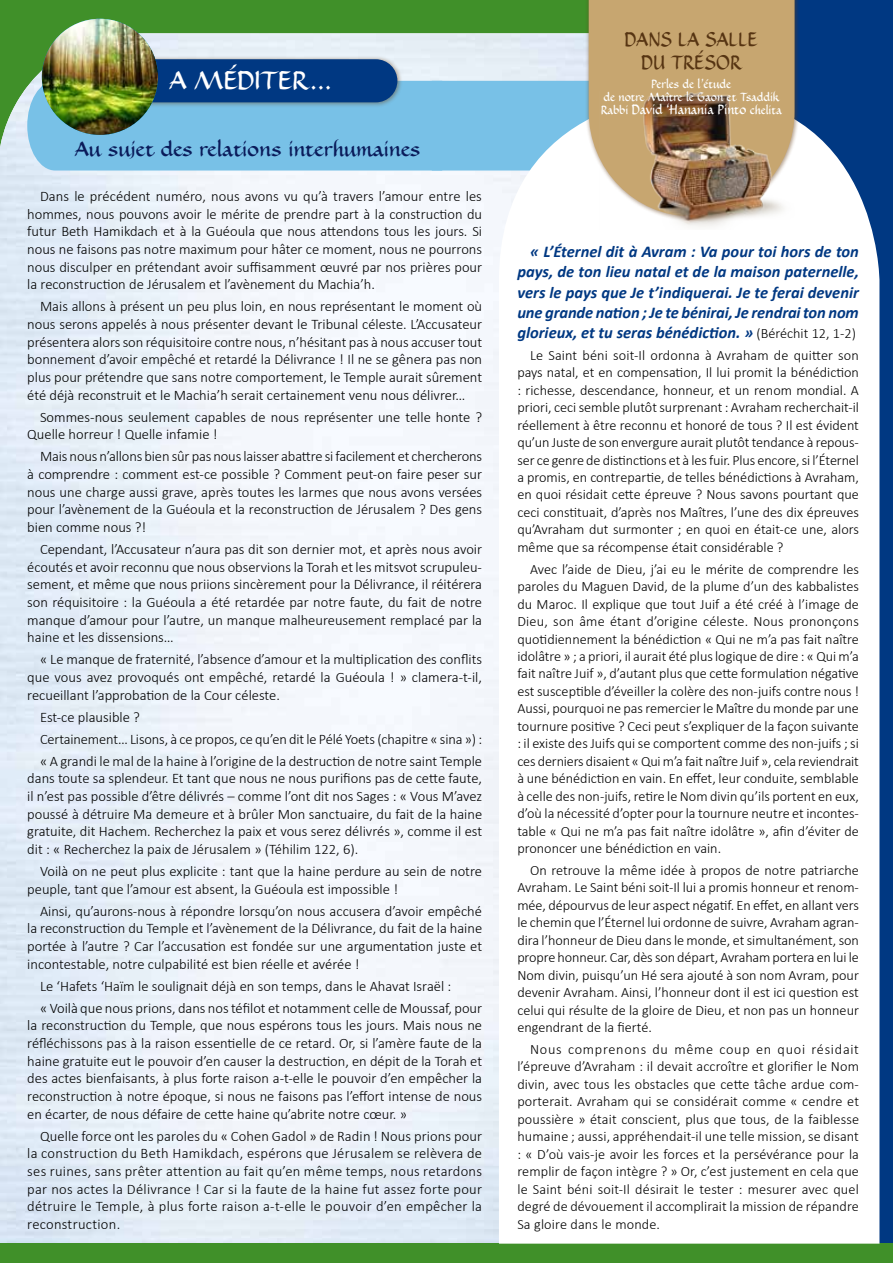
<style>
.page{position:relative;width:893px;height:1263px;background:#fff}
.page>*{position:absolute;margin:0;border:0;box-sizing:border-box;transform-origin:0 0}
.t1{font:700 24px "Demi Tasse";color:#fff}
.t2{font:700 19.5px "Demi Tasse";color:#0a1b5a}
.t3{font:700 18.45px/22.6px "Demi Tasse";letter-spacing:.01em;color:#563412;text-align:center;scale:.9 1}
.t4{font:italic 700 16.5px/20.2px "Calibri";letter-spacing:-.005em;color:#003882;text-align:justify}
.t5{font:300 14.55px/17.7px "Calibri";color:#000;text-align:justify}
.t6{font:300 14.25px/17.4px "Calibri";color:#000;text-align:justify}
.t7{font:700 12.75px "Demi Tasse";color:#fff;scale:.9 1}
.t8{font:700 11.25px/12.8px "Demi Tasse";color:#fff;text-align:center;scale:.9 1}
.s1{font-size:11.25px}
.s2{font-weight:300;font-style:normal;font-size:14.25px;color:#000}
</style>
<div class="page">
<img style="left:0;top:33px;width:499px;height:1210px">
<div style="left:694px;top:0;width:199px;height:1263px;background:#003882"></div>
<div style="left:0;top:1243px;width:893px;height:20px;background:#409029"></div>
<svg style="left:499px;top:122px;width:380px;height:1121px"></svg>
<div style="left:585px;top:0;width:214px;height:221px;background:#673e16;opacity:.5"></div>
<svg style="left:27px;top:0;width:768px;height:216px"></svg>
<img style="left:599px;top:91px;width:196px;height:138px">
<img style="left:42px;top:19px;width:116px;height:116px;border-radius:58px">
<h1 class="t1" style="left:170px;top:64px;width:164px">A MÉDIT ER…</h1>
<h2 class="t2" style="left:75px;top:135px;width:347px">Au sujet des relations interhumaines</h2>
<p class="t5" style="left:27px;top:187px;width:456px;text-indent:13px">Dans le précédent numéro, nous avons vu qu’à travers l’amour entre les hommes, nous pouvons avoir le mérite de prendre part à la construction du futur Beth Hamikdach et à la Guéoula que nous attendons tous les jours. Si nous ne faisons pas notre maximum pour hâter ce moment, nous ne pourrons nous disculper en prétendant avoir suffisamment œuvré par nos prières pour la reconstruction de Jérusalem et l’avènement du Machia’h.</p>
<p class="t5" style="left:27px;top:297px;width:456px;text-indent:13px">Mais allons à présent un peu plus loin, en nous représentant le moment où nous serons appelés à nous présenter devant le Tribunal céleste. L’Accusateur présentera alors son réquisitoire contre nous, n’hésitant pas à nous accuser tout bonnement d’avoir empêché et retardé la Délivrance ! Il ne se gênera pas non plus pour prétendre que sans notre comportement, le Temple aurait sûrement été déjà reconstruit et le Machia’h serait certainement venu nous délivrer…</p>
<p class="t5" style="left:27px;top:408px;width:456px;text-indent:13px">Sommes-nous seulement capables de nous représenter une telle honte ?<br>Quelle horreur ! Quelle infamie !</p>
<p class="t5" style="left:27px;top:447px;width:456px;text-indent:13px">Mais nous n’allons bien sûr pas nous laisser abattre si facilement et chercherons à comprendre : comment est-ce possible ? Comment peut-on faire peser sur nous une charge aussi grave, après toutes les larmes que nous avons versées pour l’avènement de la Guéoula et la reconstruction de Jérusalem ? Des gens bien comme nous ?!</p>
<p class="t5" style="left:27px;top:540px;width:456px;text-indent:13px">Cependant, l’Accusateur n’aura pas dit son dernier mot, et après nous avoir écoutés et avoir reconnu que nous observions la Torah et les mitsvot scrupuleu&shy;sement, et même que nous priions sincèrement pour la Délivrance, il réitérera son réquisitoire : la Guéoula a été retardée par notre faute, du fait de notre manque d’amour pour l’autre, un manque malheureusement remplacé par la haine et les dissensions…</p>
<p class="t5" style="left:27px;top:650px;width:456px;text-indent:13px">« Le manque de fraternité, l’absence d’amour et la multiplication des conflits que vous avez provoqués ont empêché, retardé la Guéoula ! » clamera-t-il, recueillant l’approbation de la Cour céleste.</p>
<p class="t5" style="left:40px;top:706px;width:444px;line-height:21.9px;text-align:left">Est-ce plausible ?<br>Certainement… Lisons, à ce propos, ce qu’en dit le Pélé Yoets (chapitre « sina ») : « A grandi le mal de la haine à l’origine de la destruction de notre saint Temple</p>
<p class="t5" style="left:27px;top:769px;width:456px">dans toute sa splendeur. Et tant que nous ne nous purifions pas de cette faute, il n’est pas possible d’être délivrés – comme l’ont dit nos Sages : « Vous M’avez poussé à détruire Ma demeure et à brûler Mon sanctuaire, du fait de la haine gratuite, dit Hachem. Recherchez la paix et vous serez délivrés », comme il est dit : « Recherchez la paix de Jérusalem » (Téhilim 122, 6).</p>
<p class="t5" style="left:27px;top:862px;width:456px;text-indent:13px">Voilà on ne peut plus explicite : tant que la haine perdure au sein de notre peuple, tant que l’amour est absent, la Guéoula est impossible !</p>
<p class="t5" style="left:27px;top:902px;width:456px;text-indent:13px">Ainsi, qu’aurons-nous à répondre lorsqu’on nous accusera d’avoir empêché la reconstruction du Temple et l’avènement de la Délivrance, du fait de la haine portée à l’autre ? Car l’accusation est fondée sur une argumentation juste et incontestable, notre culpabilité est bien réelle et avérée !</p>
<p class="t5" style="left:40px;top:975px;width:444px;line-height:21.9px">Le ‘Hafets ‘Haïm le soulignait déjà en son temps, dans le Ahavat Israël :<br>« Voilà que nous prions, dans nos téfilot et notamment celle de Moussaf, pour</p>
<p class="t5" style="left:27px;top:1016px;width:456px">la reconstruction du Temple, que nous espérons tous les jours. Mais nous ne réfléchissons pas à la raison essentielle de ce retard. Or, si l’amère faute de la haine gratuite eut le pouvoir d’en causer la destruction, en dépit de la Torah et des actes bienfaisants, à plus forte raison a-t-elle le pouvoir d’en empêcher la reconstruction à notre époque, si nous ne faisons pas l’effort intense de nous en écarter, de nous défaire de cette haine qu’abrite notre cœur. »</p>
<p class="t5" style="left:27px;top:1127px;width:456px;text-indent:13px">Quelle force ont les paroles du « Cohen Gadol » de Radin ! Nous prions pour la construction du Beth Hamikdach, espérons que Jérusalem se relèvera de ses ruines, sans prêter attention au fait qu’en même temps, nous retardons par nos actes la Délivrance ! Car si la faute de la haine fut assez forte pour détruire le Temple, à plus forte raison a-t-elle le pouvoir d’en empêcher la reconstruction.</p>
<p class="t3" style="left:625px;top:28px;width:149px">DANS LA SALLE<br>DU T RÉSOR</p>
<p class="t8" style="left:604px;top:78px;width:196px">Perles de l’étude<br>de notre Maître le Gaon et Tsaddik</p>
<p class="t7" style="left:601px;top:101px;width:203px"><span class="s1">Rabbi</span> David ‘Hanania Pinto <span class="s1">chelita</span></p>
<p class="t4" style="left:517px;top:241px;width:343px;text-indent:13px">« L’Éternel dit à Avram : Va pour toi hors de ton pays, de ton lieu natal et de la maison paternelle, vers le pays que Je t’indiquerai. Je te ferai devenir une grande nation ; Je te bénirai, Je rendrai ton nom glorieux, et tu seras bénédiction. » <span class="s2">(Béréchit 12, 1-2)</span></p>
<p class="t6" style="left:517px;top:346px;width:343px;text-indent:13px">Le Saint béni soit-Il ordonna à Avraham de quitter son pays natal, et en compensation, Il lui promit la bénédiction : richesse, descendance, honneur, et un renom mondial. A priori, ceci semble plutôt surprenant : Avraham recherchait-il réellement à être reconnu et honoré de tous ? Il est évident qu’un Juste de son envergure aurait plutôt tendance à repous&shy;ser ce genre de distinctions et à les fuir. Plus encore, si l’Éternel a promis, en contrepartie, de telles bénédictions à Avraham, en quoi résidait cette épreuve ? Nous savons pourtant que ceci constituait, d’après nos Maîtres, l’une des dix épreuves qu’Avraham dut surmonter ; en quoi en était-ce une, alors même que sa récompense était considérable ?</p>
<p class="t6" style="left:517px;top:560px;width:343px;text-indent:13px">Avec l’aide de Dieu, j’ai eu le mérite de comprendre les paroles du Maguen David, de la plume d’un des kabbalistes du Maroc. Il explique que tout Juif a été créé à l’image de Dieu, son âme étant d’origine céleste. Nous prononçons quotidiennement la bénédiction « Qui ne m’a pas fait naître idolâtre » ; a priori, il aurait été plus logique de dire : « Qui m’a fait naître Juif », d’autant plus que cette formulation négative est susceptible d’éveiller la colère des non-juifs contre nous !<br>Aussi, pourquoi ne pas remercier le Maître du monde par une tournure positive ? Ceci peut s’expliquer de la façon suivante : il existe des Juifs qui se comportent comme des non-juifs ; si ces derniers disaient « Qui m’a fait naître Juif », cela reviendrait à une bénédiction en vain. En effet, leur conduite, semblable à celle des non-juifs, retire le Nom divin qu’ils portent en eux, d’où la nécessité d’opter pour la tournure neutre et incontes&shy;table « Qui ne m’a pas fait naître idolâtre », afin d’éviter de prononcer une bénédiction en vain.</p>
<p class="t6" style="left:517px;top:861px;width:343px;text-indent:13px">On retrouve la même idée à propos de notre patriarche Avraham. Le Saint béni soit-Il lui a promis honneur et renom&shy;mée, dépourvus de leur aspect négatif. En effet, en allant vers le chemin que l’Éternel lui ordonne de suivre, Avraham agran&shy;dira l’honneur de Dieu dans le monde, et simultanément, son propre honneur. Car, dès son départ, Avraham portera en lui le Nom divin, puisqu’un Hé sera ajouté à son nom Avram, pour devenir Avraham. Ainsi, l’honneur dont il est ici question est celui qui résulte de la gloire de Dieu, et non pas un honneur engendrant de la fierté.</p>
<p class="t6" style="left:517px;top:1040px;width:343px;text-indent:13px">Nous comprenons du même coup en quoi résidait l’épreuve d’Avraham : il devait accroître et glorifier le Nom divin, avec tous les obstacles que cette tâche ardue com&shy;porterait. Avraham qui se considérait comme « cendre et poussière » était conscient, plus que tous, de la faiblesse humaine ; aussi, appréhendait-il une telle mission, se disant : « D’où vais-je avoir les forces et la persévérance pour la remplir de façon intègre ? » Or, c’est justement en cela que le Saint béni soit-Il désirait le tester : mesurer avec quel degré de dévouement il accomplirait la mission de répandre Sa gloire dans le monde.</p>
</div>
